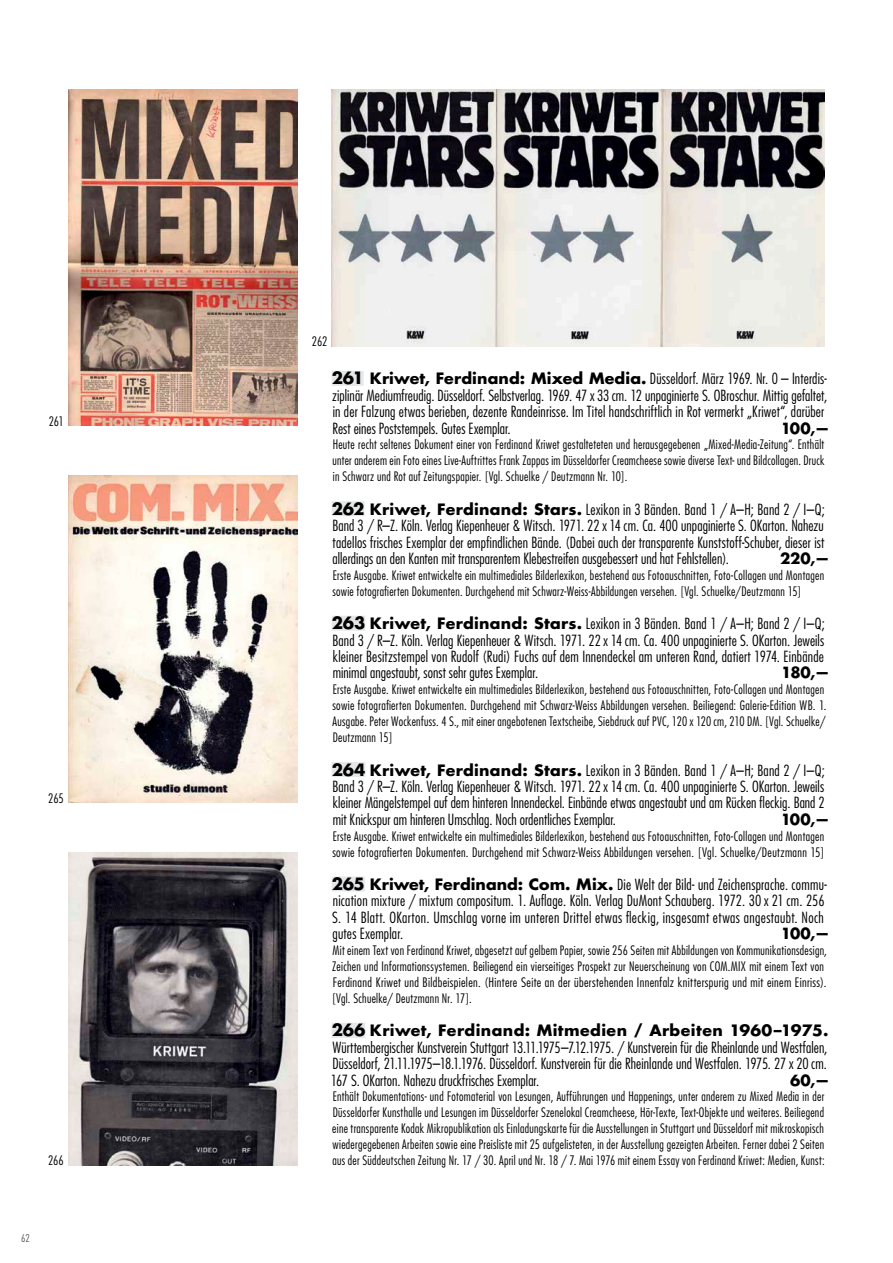
<style>
.page{position:relative;width:893px;height:1263px;background:#fff}
.page>*{position:absolute;margin:0;border:0;box-sizing:border-box;transform-origin:0 0}
.t1{font:700 15.3px "Futura Std";letter-spacing:.03em;color:#000}
.t2{font:300 condensed 15px/16.4px "Futura Std";letter-spacing:.01em;color:#000;text-align:justify}
.t3{font:700 15px "Futura Std";letter-spacing:-.01em;color:#000}
.t4{font:300 condensed 12.75px/15.9px "Futura Std";letter-spacing:.025em;color:#000}
.t5{font:300 condensed 10.5px "Futura Std";color:#57595b}
.s1{font-weight:700;font-stretch:normal;font-size:16.5px}
.s2{font-weight:700;font-stretch:normal;font-size:15.3px}
.s3{font-size:16.5px}
</style>
<div class="page">
<div style="left:332px;top:371px;width:32px;height:15px;background:#e5e7e8"></div>
<div style="left:332px;top:501px;width:32px;height:15px;background:#e5e7e8"></div>
<div style="left:332px;top:616px;width:33px;height:15px;background:#e5e7e8"></div>
<div style="left:332px;top:762px;width:33px;height:15px;background:#e5e7e8"></div>
<div style="left:332px;top:876px;width:33px;height:15px;background:#e5e7e8"></div>
<div style="left:332px;top:1023px;width:33px;height:15px;background:#e5e7e8"></div>
<img style="left:68px;top:475px;width:230px;height:328px">
<img style="left:68px;top:852px;width:230px;height:313px">
<img style="left:332px;top:89px;width:493px;height:257px">
<img style="left:68px;top:89px;width:230px;height:337px">
<p class="t4" style="left:49px;top:413px;width:17px">261</p>
<p class="t4" style="left:48px;top:790px;width:17px">265</p>
<p class="t4" style="left:312px;top:333px;width:17px">262</p>
<p class="t2" style="left:332px;top:371px;width:497px;text-align:left"><span class="s1">261</span> <span class="s2">Kriwet, Ferdinand: Mixed Media.</span> Düsseldorf. März 1969. Nr. 0 – Interdis&shy;ziplinär Mediumfreudig. Düsseldorf. Selbstverlag. 1969. 47 x 33 cm. 12 unpaginierte S. OBroschur. Mittig gefaltet, in der Falzung etwas berieben, dezente Randeinrisse. Im Titel handschriftlich in Rot vermerkt „Kriwet“, darüber Rest eines Poststempels. Gutes Exemplar.</p>
<p class="t3" style="left:781px;top:418px;width:51px">100,—</p>
<p class="t4" style="left:333px;top:437px;width:493px;text-align:justify">Heute recht seltenes Dokument einer von Ferdinand Kriwet gestalteteten und herausgegebenen „Mixed-Media-Zeitung“. Enthält unter anderem ein Foto eines Live-Auftrittes Frank Zappas im Düsseldorfer Creamcheese sowie diverse Text- und Bildcollagen. Druck in Schwarz und Rot auf Zeitungspapier. [Vgl. Schuelke / Deutzmann Nr. 10].</p>
<p class="t2" style="left:332px;top:501px;width:495px"><span class="s1">262</span> <span class="s2">Kriwet, Ferdinand: Stars.</span> Lexikon in 3 Bänden. Band 1 / A–H; Band 2 / I–Q; Band 3 / R–Z. Köln. Verlag Kiepenheuer &amp; Witsch. 1971. 22 x 14 cm. Ca. 400 unpaginierte S. OKarton. Nahezu tadellos frisches Exemplar der empfindlichen Bände. (Dabei auch der transparente Kunststoff-Schuber, dieser ist allerdings an den Kanten mit transparentem Klebestreifen ausgebessert und hat Fehlstellen).</p>
<p class="t3" style="left:780px;top:548px;width:51px">220,—</p>
<p class="t4" style="left:332px;top:567px;width:493px">Erste Ausgabe. Kriwet entwickelte ein multimediales Bilderlexikon, bestehend aus Fotoauschnitten, Foto-Collagen und Montagen sowie fotografierten Dokumenten. Durchgehend mit Schwarz-Weiss-Abbildungen versehen. [Vgl. Schuelke/Deutzmann 15]</p>
<p class="t2" style="left:332px;top:615px;width:495px"><span class="s1">263</span> <span class="s2">Kriwet, Ferdinand: Stars.</span> Lexikon in 3 Bänden. Band 1 / A–H; Band 2 / I–Q; Band 3 / R–Z. Köln. Verlag Kiepenheuer &amp; Witsch. 1971. 22 x 14 cm. Ca. 400 unpaginierte S. OKarton. Jeweils kleiner Besitzstempel von Rudolf (Rudi) Fuchs auf dem Innendeckel am unteren Rand, datiert 1974. Einbände minimal angestaubt, sonst sehr gutes Exemplar.</p>
<p class="t3" style="left:781px;top:663px;width:50px">180,—</p>
<p class="t4" style="left:332px;top:682px;width:496px">Erste Ausgabe. Kriwet entwickelte ein multimediales Bilderlexikon, bestehend aus Fotoauschnitten, Foto-Collagen und Montagen sowie fotografierten Dokumenten. Durchgehend mit Schwarz-Weiss Abbildungen versehen. Beiliegend: Galerie-Edition WB. 1.<br>Ausgabe. Peter Wockenfuss. 4 S., mit einer angebotenen Textscheibe, Siebdruck auf PVC, 120 x 120 cm, 210 DM. [Vgl. Schuelke/ Deutzmann 15]</p>
<p class="t2" style="left:332px;top:762px;width:495px"><span class="s1">264</span> <span class="s2">Kriwet, Ferdinand: Stars.</span> Lexikon in 3 Bänden. Band 1 / A–H; Band 2 / I–Q; Band 3 / R–Z. Köln. Verlag Kiepenheuer &amp; Witsch. 1971. 22 x 14 cm. Ca. 400 unpaginierte S. OKarton. Jeweils kleiner Mängelstempel auf dem hinteren Innendeckel. Einbände etwas angestaubt und am Rücken fleckig. Band 2 mit Knickspur am hinteren Umschlag. Noch ordentliches Exemplar.</p>
<p class="t3" style="left:781px;top:809px;width:51px">100,—</p>
<p class="t4" style="left:332px;top:828px;width:494px">Erste Ausgabe. Kriwet entwickelte ein multimediales Bilderlexikon, bestehend aus Fotoauschnitten, Foto-Collagen und Montagen sowie fotografierten Dokumenten. Durchgehend mit Schwarz-Weiss Abbildungen versehen. [Vgl. Schuelke/Deutzmann 15]</p>
<p class="t2" style="left:332px;top:876px;width:496px;text-align:left"><span class="s1">265</span> <span class="s2">Kriwet, Ferdinand: Com. Mix.</span> Die Welt der Bild- und Zeichensprache. commu&shy;nication mixture / mixtum compositum. 1. Auflage. Köln. Verlag DuMont Schauberg. 1972. 30 x 21 cm. 256<br>S. 14 Blatt. OKarton. Umschlag vorne im unteren Drittel etwas fleckig, insgesamt etwas angestaubt. Noch gutes Exemplar.</p>
<p class="t3" style="left:781px;top:923px;width:51px">100,—</p>
<p class="t4" style="left:332px;top:942px;width:496px">Mit einem Text von Ferdinand Kriwet, abgesetzt auf gelbem Papier, sowie 256 Seiten mit Abbildungen von Kommunikationsdesign, Zeichen und Informationssystemen. Beiliegend ein vierseitiges Prospekt zur Neuerscheinung von COM.MIX mit einem Text von Ferdinand Kriwet und Bildbeispielen. (Hintere Seite an der überstehenden Innenfalz knitterspurig und mit einem Einriss). [Vgl. Schuelke/ Deutzmann Nr. 17].</p>
<p class="t1" style="left:332px;top:1020px;width:498px"><span class="s3">266</span> Kriwet, Ferdinand: Mitmedien / Arbeiten 1960–1975.</p>
<p class="t2" style="left:331px;top:1039px;width:498px">Württembergischer Kunstverein Stuttgart 13.11.1975–7.12.1975. / Kunstverein für die Rheinlande und Westfalen, Düsseldorf, 21.11.1975–18.1.1976. Düsseldorf. Kunstverein für die Rheinlande und Westfalen. 1975. 27 x 20 cm.<br>167 S. OKarton. Nahezu druckfrisches Exemplar.</p>
<p class="t3" style="left:790px;top:1070px;width:41px">60,—</p>
<p class="t4" style="left:332px;top:1089px;width:494px;text-align:justify">Enthält Dokumentations- und Fotomaterial von Lesungen, Aufführungen und Happenings, unter anderem zu Mixed Media in der Düsseldorfer Kunsthalle und Lesungen im Düsseldorfer Szenelokal Creamcheese, Hör-Texte, Text-Objekte und weiteres. Beiliegend eine transparente Kodak Mikropublikation als Einladungskarte für die Ausstellungen in Stuttgart und Düsseldorf mit mikroskopisch wiedergegebenen Arbeiten sowie eine Preisliste mit 25 aufgelisteten, in der Ausstellung gezeigten Arbeiten. Ferner dabei 2 Seiten</p>
<p class="t4" style="left:48px;top:1152px;width:17px">266</p>
<p class="t4" style="left:332px;top:1152px;width:494px">aus der Süddeutschen Zeitung Nr. 17 / 30. April und Nr. 18 / 7. Mai 1976 mit einem Essay von Ferdinand Kriwet: Medien, Kunst:</p>
<p class="t5" style="left:21px;top:1231px;width:10px">62</p>
</div>
